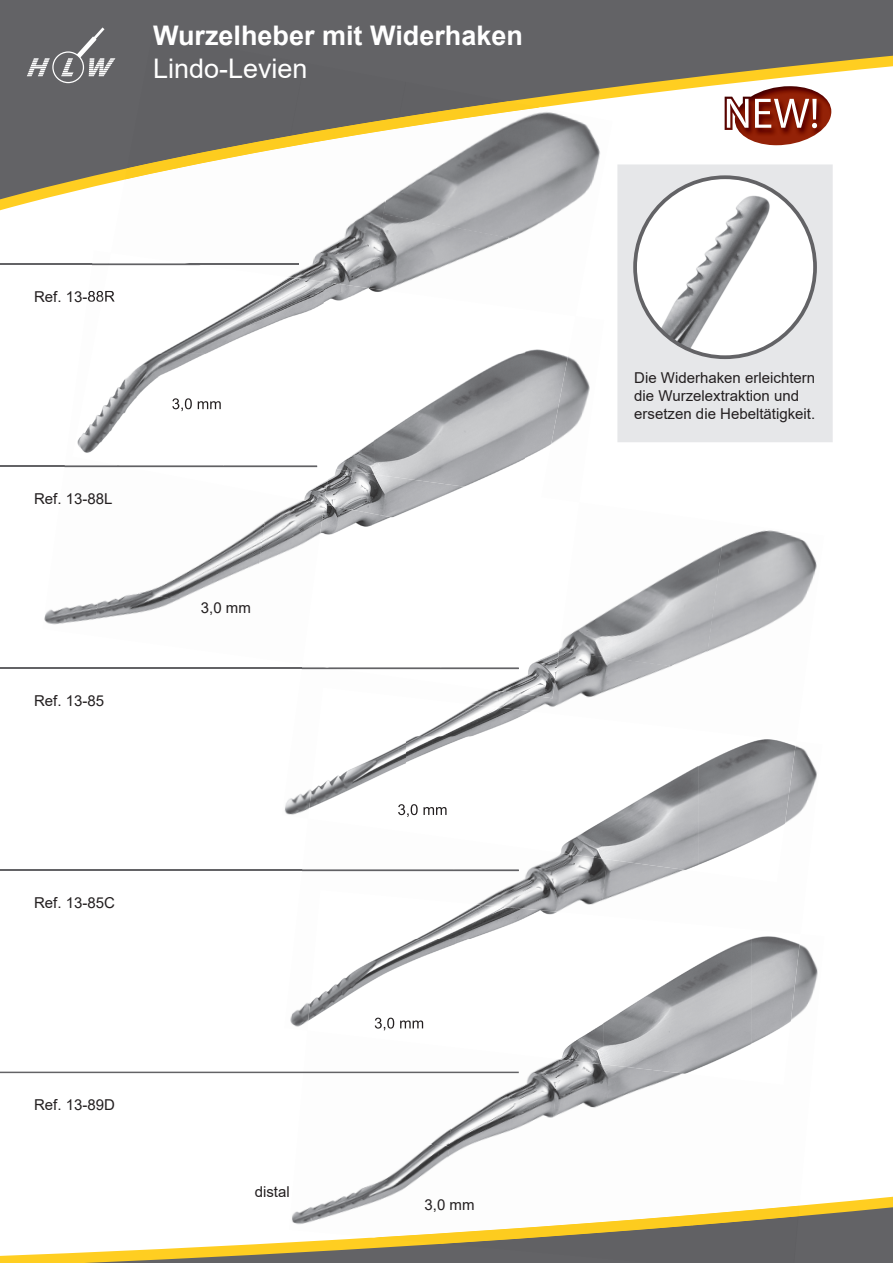
<style>
.page{position:relative;width:893px;height:1263px;background:#fff}
.page>*{position:absolute;margin:0;border:0;box-sizing:border-box;transform-origin:0 0}
.t1{font:700 27px "Arial";color:#fff}
.t2{font:27px "Arial";color:#fff}
.t3{font:15px/18px "Arial";color:#231f20}
</style>
<div class="page">
<svg style="left:0;top:0;width:893px;height:211px;fill:#636366"></svg>
<svg style="left:0;top:1073px;width:893px;height:190px"></svg>
<svg style="left:27px;top:27px;width:88px;height:56px"></svg>
<img style="left:760px;top:945px;width:64px;height:265px">
<img style="left:298px;top:1073px;width:143px;height:59px">
<img style="left:441px;top:1066px;width:104px;height:150px">
<img style="left:545px;top:1064px;width:152px;height:151px">
<img style="left:697px;top:1081px;width:63px;height:124px">
<img style="left:289px;top:1132px;width:160px;height:105px">
<img style="left:543px;top:1204px;width:133px;height:12px">
<img style="left:442px;top:1216px;width:357px;height:47px">
<img style="left:585px;top:1215px;width:108px;height:19px">
<img style="left:692px;top:1205px;width:107px;height:20px">
<img style="left:374px;top:1223px;width:213px;height:21px">
<img style="left:400px;top:107px;width:213px;height:107px">
<img style="left:235px;top:139px;width:165px;height:143px">
<img style="left:111px;top:157px;width:124px;height:54px">
<img style="left:369px;top:214px;width:186px;height:68px">
<div style="left:127px;top:34px;width:178px;height:134px;background:#616164"></div>
<div style="left:291px;top:63px;width:115px;height:65px;background:#616164"></div>
<div style="left:399px;top:82px;width:109px;height:29px;background:#616164"></div>
<img style="left:333px;top:111px;width:106px;height:28px">
<img style="left:437px;top:101px;width:103px;height:21px">
<img style="left:177px;top:137px;width:107px;height:31px">
<img style="left:281px;top:128px;width:55px;height:20px">
<img style="left:125px;top:157px;width:54px;height:22px">
<hr style="left:0;top:264px;width:299px;height:1px;background:#636366">
<hr style="left:0;top:466px;width:317px;height:1px;background:#636366">
<hr style="left:0;top:668px;width:519px;height:1px;background:#636366">
<hr style="left:0;top:870px;width:519px;height:1px;background:#636366">
<hr style="left:0;top:1071px;width:519px;height:2px;background:#636366">
<img style="left:573px;top:558px;width:125px;height:93px">
<img style="left:698px;top:530px;width:119px;height:123px">
<img style="left:573px;top:651px;width:132px;height:46px">
<img style="left:284px;top:791px;width:24px;height:24px">
<img style="left:43px;top:263px;width:50px;height:362px">
<img style="left:575px;top:360px;width:15px;height:66px">
<img style="left:156px;top:535px;width:90px;height:53px">
<img style="left:246px;top:504px;width:72px;height:65px">
<img style="left:93px;top:588px;width:110px;height:32px">
<img style="left:72px;top:353px;width:151px;height:132px">
<img style="left:223px;top:441px;width:151px;height:63px">
<img style="left:374px;top:354px;width:151px;height:114px">
<img style="left:525px;top:349px;width:50px;height:109px">
<img style="left:92px;top:253px;width:232px;height:101px">
<img style="left:324px;top:282px;width:201px;height:72px">
<img style="left:92px;top:264px;width:109px;height:1px">
<img style="left:87px;top:291px;width:15px;height:11px">
<svg style="left:102px;top:291px;width:13px;height:11px"></svg>
<img style="left:65px;top:466px;width:252px;height:1px">
<img style="left:302px;top:547px;width:139px;height:123px">
<img style="left:441px;top:632px;width:132px;height:65px">
<img style="left:318px;top:497px;width:123px;height:51px">
<img style="left:324px;top:468px;width:182px;height:76px">
<img style="left:327px;top:668px;width:192px;height:1px">
<img style="left:172px;top:398px;width:49px;height:13px">
<img style="left:796px;top:746px;width:21px;height:70px">
<img style="left:295px;top:869px;width:155px;height:3px">
<img style="left:450px;top:859px;width:150px;height:31px">
<img style="left:600px;top:872px;width:79px;height:18px">
<img style="left:290px;top:1003px;width:17px;height:24px">
<img style="left:307px;top:939px;width:148px;height:92px">
<img style="left:455px;top:939px;width:148px;height:125px">
<img style="left:603px;top:939px;width:148px;height:142px">
<img style="left:751px;top:936px;width:50px;height:149px">
<img style="left:416px;top:890px;width:336px;height:49px">
<img style="left:302px;top:870px;width:217px;height:1px">
<img style="left:406px;top:736px;width:66px;height:27px">
<img style="left:552px;top:766px;width:146px;height:106px">
<img style="left:698px;top:739px;width:98px;height:126px">
<img style="left:308px;top:742px;width:98px;height:67px">
<img style="left:419px;top:697px;width:171px;height:39px">
<img style="left:398px;top:804px;width:49px;height:13px">
<img style="left:375px;top:1018px;width:48px;height:12px">
<div style="left:617px;top:164px;width:216px;height:278px;background:#e6e7e9"></div>
<div style="left:635px;top:177px;width:180px;height:180px;background:#fff;border-radius:50%"></div>
<img style="left:635px;top:192px;width:136px;height:165px">
<div style="left:633px;top:175px;width:184px;height:184px;border:4px solid #636366;border-radius:50%"></div>
<img style="left:725px;top:86px;width:106px;height:59px">
<h1 class="t1" style="left:153px;top:17px;width:371px">Wurzelheber mit Widerhaken</h1>
<h1 class="t2" style="left:153px;top:50px;width:156px">Lindo-Levien</h1>
<p class="t3" style="left:34px;top:287px;width:82px">Ref. 13-88R</p>
<p class="t3" style="left:34px;top:489px;width:80px">Ref. 13-88L</p>
<p class="t3" style="left:34px;top:691px;width:72px">Ref. 13-85</p>
<p class="t3" style="left:34px;top:893px;width:82px">Ref. 13-85C</p>
<p class="t3" style="left:34px;top:1095px;width:82px">Ref. 13-89D</p>
<p class="t3" style="left:201px;top:599px;width:52px">3,0 mm</p>
<p class="t3" style="left:255px;top:1183px;width:37px">distal</p>
<p class="t3" style="left:425px;top:1196px;width:52px">3,0 mm</p>
<p class="t3" style="left:634px;top:369px;width:182px">Die Widerhaken erleichtern die Wurzelextraktion und ersetzen die Hebeltätigkeit.</p>
</div>
